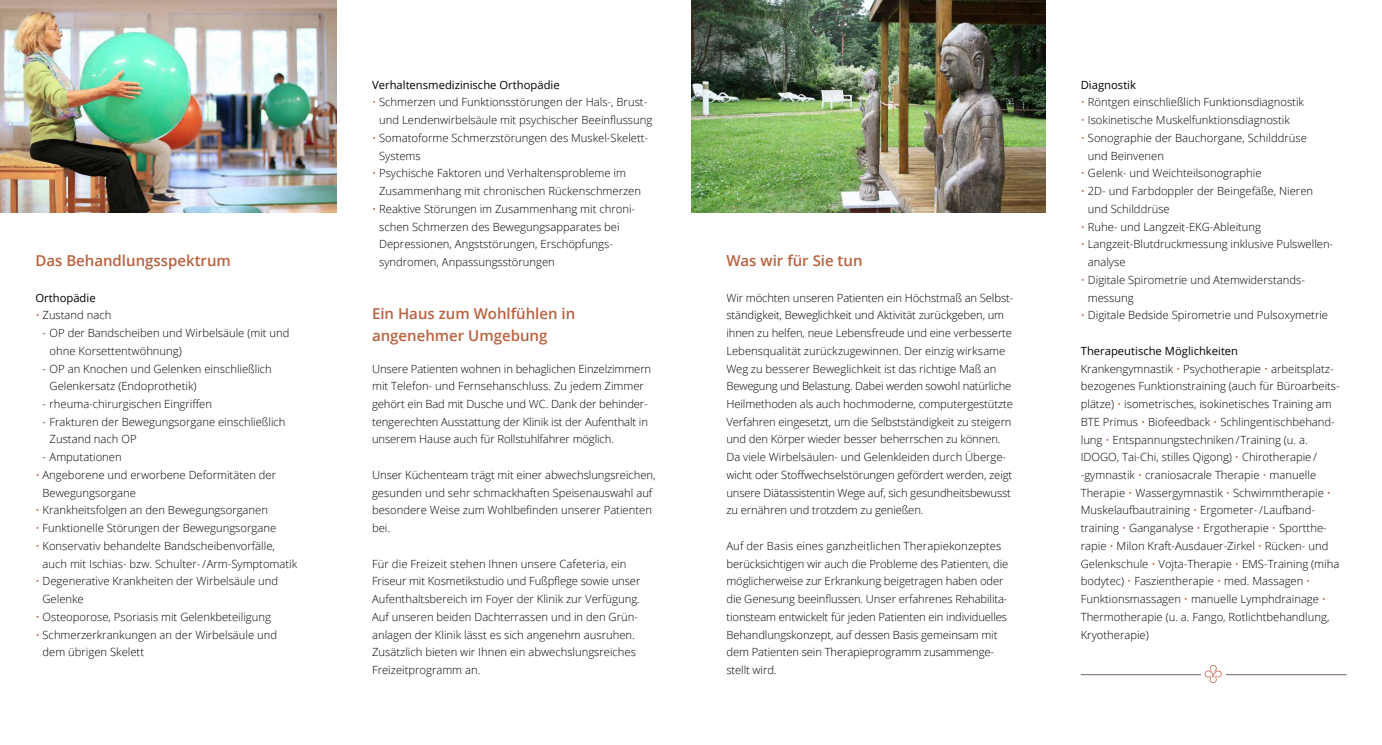
<style>
.page{position:relative;width:1382px;height:745px;background:#fff}
.page>*{position:absolute;margin:0;border:0;box-sizing:border-box;transform-origin:0 0}
.t1{font:600 15px/21.2px "Open Sans";color:#bb613e}
.t2{font:300 11.25px/17.8px "Open Sans";color:#000}
.t3{font:11.25px "Open Sans";color:#000}
.s1{color:#bb613e}
.s2{font-weight:400}
</style>
<div class="page">
<img style="left:691px;top:0;width:354px;height:213px">
<img style="left:0;top:0;width:337px;height:213px">
<hr style="left:1081px;top:674px;width:265px;height:1px;background:#786168">
<div style="left:1201px;top:661px;width:24px;height:25px;background:#fff"></div>
<svg style="left:1205px;top:665px;width:17px;height:17px"></svg>
<h1 class="t1" style="left:35px;top:249px;width:197px">Das Behandlungsspektrum</h1>
<p class="t3" style="left:35px;top:289px;width:62px">Orthopädie</p>
<p class="t2" style="left:35px;top:306px;width:78px"><span class="s1">•</span> Zustand nach</p>
<p class="t2" style="left:50px;top:323px;width:241px;text-indent:-7px">- OP der Bandscheiben und Wirbelsäule (mit und ohne Korsettentwöhnung)</p>
<p class="t2" style="left:50px;top:359px;width:224px;text-indent:-7px">- OP an Knochen und Gelenken einschließlich<br>Gelenkersatz (Endoprothetik)</p>
<p class="t2" style="left:43px;top:394px;width:171px">- rheuma-chirurgischen Eingriffen</p>
<p class="t2" style="left:50px;top:412px;width:237px;text-indent:-7px">- Frakturen der Bewegungsorgane einschließlich<br>Zustand nach OP</p>
<p class="t2" style="left:43px;top:447px;width:81px">- Amputationen</p>
<p class="t2" style="left:43px;top:465px;width:235px;text-indent:-7px"><span class="s1">•</span> Angeborene und erworbene Deformitäten der<br>Bewegungsorgane</p>
<p class="t2" style="left:35px;top:501px;width:234px"><span class="s1">•</span> Krankheitsfolgen an den Bewegungsorganen</p>
<p class="t2" style="left:35px;top:518px;width:242px"><span class="s1">•</span> Funktionelle Störungen der Bewegungsorgane</p>
<p class="t2" style="left:43px;top:536px;width:256px;text-indent:-7px"><span class="s1">•</span> Konservativ behandelte Bandscheibenvorfälle, auch mit Ischias- bzw. Schulter- / Arm-Symptomatik</p>
<p class="t2" style="left:43px;top:571px;width:237px;text-indent:-7px"><span class="s1">•</span> Degenerative Krankheiten der Wirbelsäule und<br>Gelenke</p>
<p class="t2" style="left:35px;top:607px;width:237px"><span class="s1">•</span> Osteoporose, Psoriasis mit Gelenkbeteiligung</p>
<p class="t2" style="left:43px;top:625px;width:236px;text-indent:-7px"><span class="s1">•</span> Schmerzerkrankungen an der Wirbelsäule und dem übrigen Skelett</p>
<p class="t3" style="left:372px;top:77px;width:189px">Verhaltensmedizinische Orthopädie</p>
<p class="t2" style="left:379px;top:93px;width:275px;text-indent:-7px"><span class="s1">•</span> Schmerzen und Funktionsstörungen der Hals-, Brust&shy;und Lendenwirbelsäule mit psychischer Beeinflussung</p>
<p class="t2" style="left:379px;top:129px;width:270px;text-indent:-7px"><span class="s1">•</span> Somatoforme Schmerzstörungen des Muskel-Skelett-<br>Systems</p>
<p class="t2" style="left:379px;top:164px;width:263px;text-indent:-7px"><span class="s1">•</span> Psychische Faktoren und Verhaltensprobleme im<br>Zusammenhang mit chronischen Rückenschmerzen</p>
<p class="t2" style="left:379px;top:199px;width:257px;text-indent:-7px"><span class="s1">•</span> Reaktive Störungen im Zusammenhang mit chroni&shy;schen Schmerzen des Bewegungsapparates bei Depressionen, Angststörungen, Erschöpfungs-- syndromen, Anpassungsstörungen</p>
<h1 class="t1" style="left:372px;top:303px;width:205px">Ein Haus zum Wohlfühlen in angenehmer Umgebung</h1>
<p class="t2" style="left:372px;top:359px;width:281px">Unsere Patienten wohnen in behaglichen Einzelzimmern mit Telefon- und Fernsehanschluss. Zu jedem Zimmer gehört ein Bad mit Dusche und WC. Dank der behinder&shy;tengerechten Ausstattung der Klinik ist der Aufenthalt in unserem Hause auch für Rollstuhlfahrer möglich.</p>
<p class="t2" style="left:372px;top:465px;width:285px">Unser Küchenteam trägt mit einer abwechslungsreichen, gesunden und sehr schmackhaften Speisenauswahl auf besondere Weise zum Wohlbefinden unserer Patienten bei.</p>
<p class="t2" style="left:372px;top:554px;width:270px">Für die Freizeit stehen Ihnen unsere Cafeteria, ein Friseur mit Kosmetikstudio und Fußpflege sowie unser Aufenthaltsbereich im Foyer der Klinik zur Verfügung.<br>Auf unseren beiden Dachterrassen und in den Grün&shy;anlagen der Klinik lässt es sich angenehm ausruhen.<br>Zusätzlich bieten wir Ihnen ein abwechslungsreiches Freizeitprogramm an.</p>
<h1 class="t1" style="left:726px;top:249px;width:138px">Was wir für Sie tun</h1>
<p class="t2" style="left:726px;top:288px;width:288px">Wir möchten unseren Patienten ein Höchstmaß an Selbst&shy;ständigkeit, Beweglichkeit und Aktivität zurückgeben, um ihnen zu helfen, neue Lebensfreude und eine verbesserte Lebensqualität zurückzugewinnen. Der einzig wirksame Weg zu besserer Beweglichkeit ist das richtige Maß an Bewegung und Belastung. Dabei werden sowohl natürliche Heilmethoden als auch hochmoderne, computergestützte Verfahren eingesetzt, um die Selbstständigkeit zu steigern und den Körper wieder besser beherrschen zu können.<br>Da viele Wirbelsäulen- und Gelenkleiden durch Überge&shy;wicht oder Stoffwechselstörungen gefördert werden, zeigt unsere Diätassistentin Wege auf, sich gesundheitsbewusst zu ernähren und trotzdem zu genießen.</p>
<p class="t2" style="left:726px;top:536px;width:284px">Auf der Basis eines ganzheitlichen Therapiekonzeptes berücksichtigen wir auch die Probleme des Patienten, die möglicherweise zur Erkrankung beigetragen haben oder die Genesung beeinflussen. Unser erfahrenes Rehabilita&shy;tionsteam entwickelt für jeden Patienten ein individuelles Behandlungskonzept, auf dessen Basis gemeinsam mit dem Patienten sein Therapieprogramm zusammenge&shy;stellt wird.</p>
<p class="t3" style="left:1081px;top:77px;width:57px">Diagnostik</p>
<p class="t2" style="left:1081px;top:93px;width:225px"><span class="s1">•</span> Röntgen einschließlich Funktionsdiagnostik</p>
<p class="t2" style="left:1081px;top:111px;width:211px"><span class="s1">•</span> Isokinetische Muskelfunktionsdiagnostik</p>
<p class="t2" style="left:1088px;top:129px;width:220px;text-indent:-7px"><span class="s1">•</span> Sonographie der Bauchorgane, Schilddrüse und Beinvenen</p>
<p class="t2" style="left:1081px;top:164px;width:182px"><span class="s1">•</span> Gelenk- und Weichteilsonographie</p>
<p class="t2" style="left:1088px;top:182px;width:227px;text-indent:-7px"><span class="s1">•</span> 2D- und Farbdoppler der Beingefäße, Nieren und Schilddrüse</p>
<p class="t2" style="left:1081px;top:217px;width:182px"><span class="s1">•</span> Ruhe- und Langzeit-EKG-Ableitung</p>
<p class="t2" style="left:1088px;top:235px;width:247px;text-indent:-7px"><span class="s1">•</span> Langzeit-Blutdruckmessung inklusive Pulswellen&shy;analyse</p>
<p class="t2" style="left:1088px;top:270px;width:219px;text-indent:-7px"><span class="s1">•</span> Digitale Spirometrie und Atemwiderstands&shy;messung</p>
<p class="t2" style="left:1081px;top:306px;width:249px"><span class="s1">•</span> Digitale Bedside Spirometrie und Pulsoxymetrie</p>
<p class="t2" style="left:1081px;top:341px;width:260px"><span class="s2">Therapeutische Möglichkeiten<br></span>Krankengymnastik <span class="s1">•</span> Psychotherapie <span class="s1">•</span> arbeitsplatz&shy;bezogenes Funktionstraining (auch für Büroarbeits&shy;plätze) <span class="s1">•</span> isometrisches, isokinetisches Training am BTE Primus <span class="s1">•</span> Biofeedback <span class="s1">•</span> Schlingentischbehand&shy;lung <span class="s1">•</span> Entspannungstechniken / Training (u. a.<br>IDOGO, Tai-Chi, stilles Qigong) <span class="s1">•</span> Chirotherapie / -gymnastik <span class="s1">•</span> craniosacrale Therapie <span class="s1">•</span> manuelle Therapie <span class="s1">•</span> Wassergymnastik <span class="s1">•</span> Schwimmtherapie <span class="s1">• </span>Muskelaufbautraining <span class="s1">•</span> Ergometer- / Laufband&shy;training <span class="s1">•</span> Ganganalyse <span class="s1">•</span> Ergotherapie <span class="s1">•</span> Sportthe&shy;rapie <span class="s1">•</span> Milon Kraft-Ausdauer-Zirkel <span class="s1">•</span> Rücken- und Gelenkschule <span class="s1">•</span> Vojta-Therapie <span class="s1">•</span> EMS-Training (miha bodytec) <span class="s1">•</span> Faszientherapie <span class="s1">•</span> med. Massagen <span class="s1">• </span>Funktionsmassagen <span class="s1">•</span> manuelle Lymphdrainage <span class="s1">• </span>Thermotherapie (u. a. Fango, Rotlichtbehandlung, Kryotherapie)</p>
</div>
